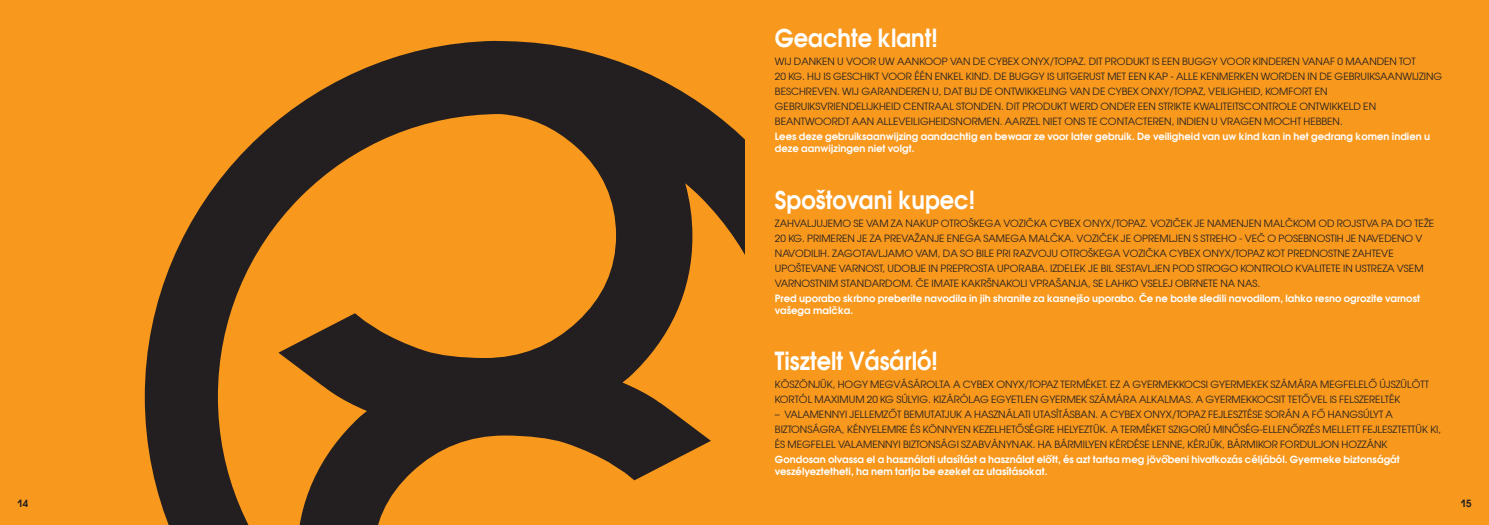
<style>
.page{position:relative;width:1489px;height:525px;background:#fff}
.page>*{position:absolute;margin:0;border:0;box-sizing:border-box;transform-origin:0 0}
.t1{font:700 25px "Avant Garde Gothic TT";color:#fff;scale:.9 1}
.t2{font:10px/15px "Avant Garde Gothic TT";color:#231f20}
.t3{font:700 10px/12px "Avant Garde Gothic TT";color:#fff}
.t4{font:700 10px "Avant Garde Gothic TT";color:#231f20}
</style>
<div class="page">
<div style="left:0;top:0;width:1488px;height:524px;background:#f8981d"></div>
<svg style="left:145px;top:41px;width:600px;height:483px"></svg>
<h1 class="t1" style="left:775px;top:22px;width:182px">Geachte klant!</h1>
<p class="t2" style="left:775px;top:54px;width:669px">WIJ DANKEN U VOOR UW AANKOOP VAN DE CYBEX ONYX/TOPAZ. DIT PRODUKT IS EEN BUGGY VOOR KINDEREN VANAF 0 MAANDEN TOT<br>20 KG. HIJ IS GESCHIKT VOOR ÉÉN ENKEL KIND. DE BUGGY IS UITGERUST MET EEN KAP - ALLE KENMERKEN WORDEN IN DE GEBRUIKSAANWIJZING BESCHREVEN. WIJ GARANDEREN U, DAT BIJ DE ONTWIKKELING VAN DE CYBEX ONXY/TOPAZ, VEILIGHEID, KOMFORT EN GEBRUIKSVRIENDELIJKHEID CENTRAAL STONDEN. DIT PRODUKT WERD ONDER EEN STRIKTE KWALITEITSCONTROLE ONTWIKKELD EN BEANTWOORDT AAN ALLEVEILIGHEIDSNORMEN. AARZEL NIET ONS TE CONTACTEREN, INDIEN U VRAGEN MOCHT HEBBEN.</p>
<p class="t3" style="left:775px;top:130px;width:656px">Lees deze gebruiksaanwijzing aandachtig en bewaar ze voor later gebruik. De veiligheid van uw kind kan in het gedrang komen indien u deze aanwijzingen niet volgt.</p>
<h1 class="t1" style="left:775px;top:184px;width:224px">Spoštovani kupec!</h1>
<p class="t2" style="left:775px;top:215px;width:660px">ZAHVALJUJEMO SE VAM ZA NAKUP OTROŠKEGA VOZIČKA CYBEX ONYX/TOPAZ. VOZIČEK JE NAMENJEN MALČKOM OD ROJSTVA PA DO TEŽE 20 KG. PRIMEREN JE ZA PREVAŽANJE ENEGA SAMEGA MALČKA. VOZIČEK JE OPREMLJEN S STREHO - VEČ O POSEBNOSTIH JE NAVEDENO V NAVODILIH. ZAGOTAVLJAMO VAM, DA SO BILE PRI RAZVOJU OTROŠKEGA VOZIČKA CYBEX ONYX/TOPAZ KOT PREDNOSTNE ZAHTEVE UPOŠTEVANE VARNOST, UDOBJE IN PREPROSTA UPORABA. IZDELEK JE BIL SESTAVLJEN POD STROGO KONTROLO KVALITETE IN USTREZA VSEM VARNOSTNIM STANDARDOM. ČE IMATE KAKRŠNAKOLI VPRAŠANJA, SE LAHKO VSELEJ OBRNETE NA NAS.</p>
<p class="t3" style="left:775px;top:292px;width:646px">Pred uporabo skrbno preberite navodila in jih shranite za kasnejšo uporabo. Če ne boste sledili navodilom, lahko resno ogrozite varnost vašega malčka.</p>
<h1 class="t1" style="left:775px;top:345px;width:182px">Tisztelt Vásárló!</h1>
<p class="t2" style="left:775px;top:377px;width:655px">KÖSZÖNJÜK, HOGY MEGVÁSÁROLTA A CYBEX ONYX/TOPAZ TERMÉKET. EZ A GYERMEKKOCSI GYERMEKEK SZÁMÁRA MEGFELELŐ ÚJSZÜLÖTT<br>KORTÓL MAXIMUM 20 KG SÚLYIG. KIZÁRÓLAG EGYETLEN GYERMEK SZÁMÁRA ALKALMAS. A GYERMEKKOCSIT TETŐVEL IS FELSZERELTÉK</p>
<p class="t2" style="left:775px;top:407px;width:668px">– VALAMENNYI JELLEMZŐT BEMUTATJUK A HASZNÁLATI UTASÍTÁSBAN. A CYBEX ONYX/TOPAZ FEJLESZTÉSE SORÁN A FŐ HANGSÚLYT A<br>BIZTONSÁGRA, KÉNYELEMRE ÉS KÖNNYEN KEZELHETŐSÉGRE HELYEZTÜK. A TERMÉKET SZIGORÚ MINŐSÉG-ELLENŐRZÉS MELLETT FEJLESZTETTÜK KI,<br>ÉS MEGFELEL VALAMENNYI BIZTONSÁGI SZABVÁNYNAK. HA BÁRMILYEN KÉRDÉSE LENNE, KÉRJÜK, BÁRMIKOR FORDULJON HOZZÁNK</p>
<p class="t3" style="left:775px;top:453px;width:626px">Gondosan olvassa el a használati utasítást a használat előtt, és azt tartsa meg jövőbeni hivatkozás céljából. Gyermeke biztonságát veszélyeztetheti, ha nem tartja be ezeket az utasításokat.</p>
<p class="t4" style="left:17px;top:497px;width:13px">14</p>
<p class="t4" style="left:1460px;top:497px;width:13px">15</p>
</div>
